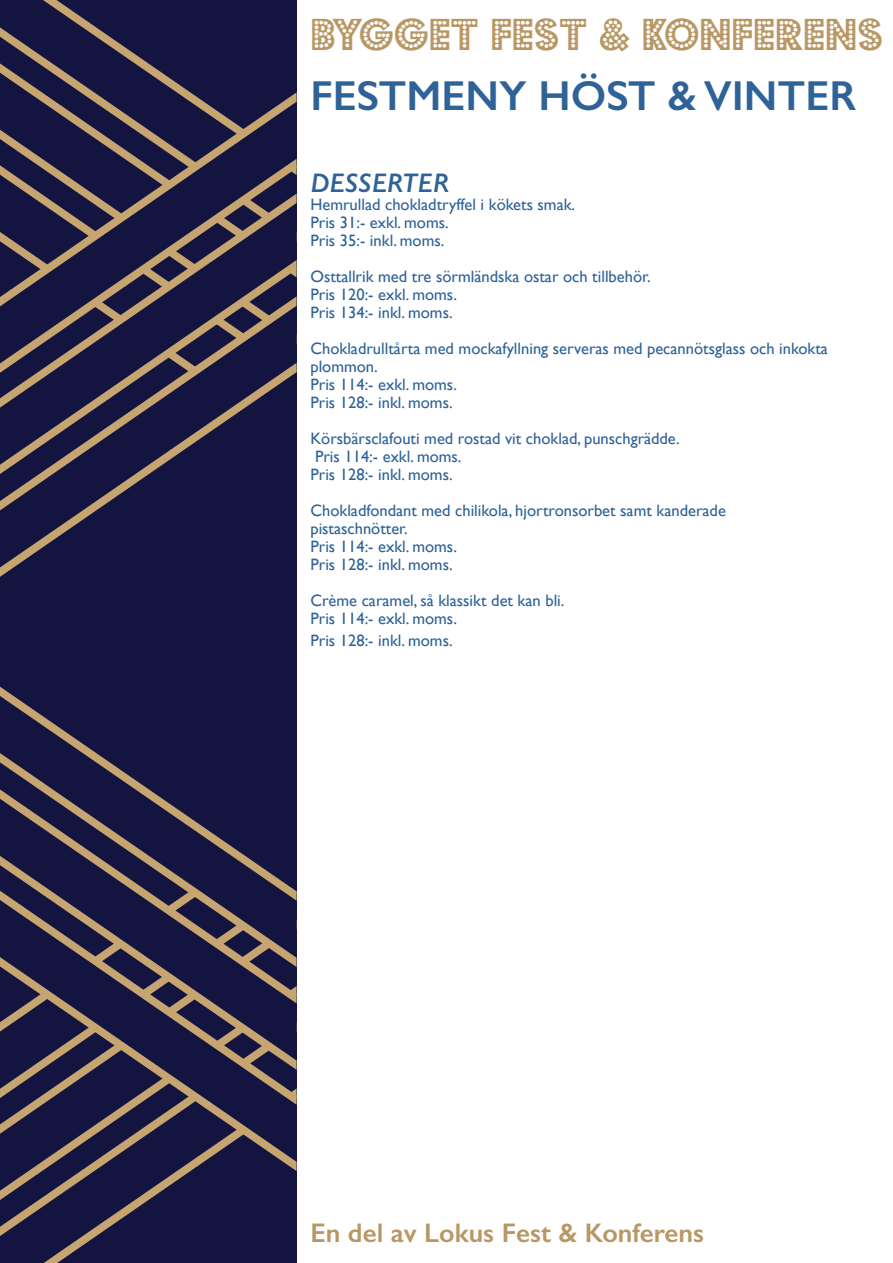
<style>
.page{position:relative;width:893px;height:1263px;background:#fff}
.page>*{position:absolute;margin:0;border:0;box-sizing:border-box;transform-origin:0 0}
.t1{font:49.5px "Budmo Jiggler";color:#b99764}
.t2{font:600 42px "Gill Sans";color:#2e6298}
.t3{font:600 27px "Gill Sans";color:#b99764}
.t4{font:italic 600 27px "Gill Sans";color:#2e6298}
.t5{font:16.5px "Gill Sans";color:#2e6298}
</style>
<div class="page">
<svg style="left:0;top:0;width:297px;height:1263px;background:#2b2846"></svg>
<p class="t1" style="left:310px;top:6px;width:574px">BYGGET FEST &amp; KONFERENS</p>
<p class="t2" style="left:310px;top:70px;width:548px">FESTMENY HÖST &amp; VINTER</p>
<p class="t4" style="left:310px;top:167px;width:141px">DESSERTER</p>
<p class="t5" style="left:310px;top:195px;width:266px">Hemrullad chokladtryffel i kökets smak.</p>
<p class="t5" style="left:310px;top:213px;width:140px">Pris 31:- exkl. moms.</p>
<p class="t5" style="left:310px;top:231px;width:135px">Pris 35:- inkl. moms.</p>
<p class="t5" style="left:310px;top:267px;width:342px">Osttallrik med tre sörmländska ostar och tillbehör.</p>
<p class="t5" style="left:310px;top:285px;width:148px">Pris 120:- exkl. moms.</p>
<p class="t5" style="left:310px;top:303px;width:144px">Pris 134:- inkl. moms.</p>
<p class="t5" style="left:310px;top:339px;width:519px">Chokladrulltårta med mockafyllning serveras med pecannötsglass och inkokta</p>
<p class="t5" style="left:310px;top:357px;width:69px">plommon.</p>
<p class="t5" style="left:310px;top:375px;width:148px">Pris 114:- exkl. moms.</p>
<p class="t5" style="left:310px;top:393px;width:144px">Pris 128:- inkl. moms.</p>
<p class="t5" style="left:310px;top:429px;width:371px">Körsbärsclafouti med rostad vit choklad, punschgrädde.</p>
<p class="t5" style="left:315px;top:447px;width:148px">Pris 114:- exkl. moms.</p>
<p class="t5" style="left:310px;top:465px;width:144px">Pris 128:- inkl. moms.</p>
<p class="t5" style="left:310px;top:501px;width:417px">Chokladfondant med chilikola, hjortronsorbet samt kanderade</p>
<p class="t5" style="left:310px;top:519px;width:99px">pistaschnötter.</p>
<p class="t5" style="left:310px;top:537px;width:148px">Pris 114:- exkl. moms.</p>
<p class="t5" style="left:310px;top:555px;width:144px">Pris 128:- inkl. moms.</p>
<p class="t5" style="left:310px;top:591px;width:256px">Crème caramel, så klassikt det kan bli.</p>
<p class="t5" style="left:310px;top:609px;width:148px">Pris 114:- exkl. moms.</p>
<p class="t5" style="left:310px;top:631px;width:144px">Pris 128:- inkl. moms.</p>
<p class="t3" style="left:310px;top:1216px;width:395px">En del av Lokus Fest &amp; Konferens</p>
</div>
